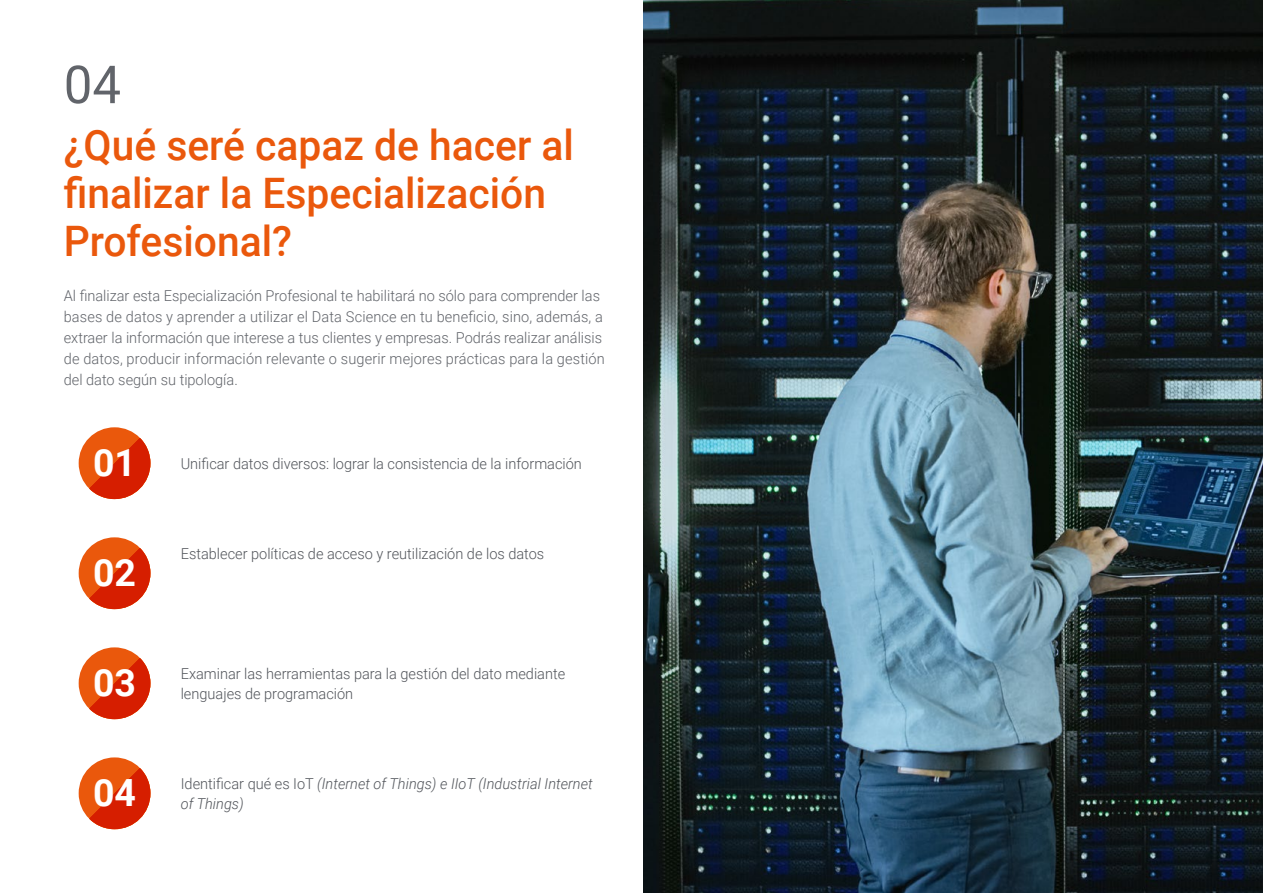
<style>
.page{position:relative;width:1263px;height:893px;background:#fff}
.page>*{position:absolute;margin:0;border:0;box-sizing:border-box;transform-origin:0 0}
.t1{font:52.5px "Roboto";color:#61646a}
.t2{font:500 42px/48px "Roboto";color:#ea580c}
.t3{font:700 37.5px "Roboto";color:#fff}
.t4{font:300 15px/21px "Roboto";color:#61646a}
.t5{font:300 15px/19.5px "Roboto";color:#52555b}
.t6{font:italic 300 15px/19.5px "Roboto";color:#52555b}
.s1{font-style:normal}
</style>
<div class="page">
<img style="left:643px;top:0;width:620px;height:893px">
<div style="left:79px;top:537px;width:71px;height:72px;background:#ea580c;border-radius:50%"></div>
<svg style="left:89px;top:548px;width:61px;height:61px"></svg>
<div style="left:79px;top:757px;width:71px;height:72px;background:#ea580c;border-radius:50%"></div>
<svg style="left:89px;top:768px;width:61px;height:61px"></svg>
<div style="left:79px;top:647px;width:71px;height:72px;background:#ea580c;border-radius:50%"></div>
<svg style="left:89px;top:658px;width:61px;height:61px"></svg>
<div style="left:79px;top:427px;width:71px;height:72px;background:#ea580c;border-radius:50%"></div>
<svg style="left:89px;top:438px;width:61px;height:61px"></svg>
<h1 class="t1" style="left:64px;top:48px;width:59px">04</h1>
<h2 class="t2" style="left:64px;top:119px;width:512px">¿Qué seré capaz de hacer al finalizar la Especialización<br>Profesional?</h2>
<p class="t4" style="left:64px;top:285px;width:543px">Al finalizar esta Especialización Profesional te habilitará no sólo para comprender las bases de datos y aprender a utilizar el Data Science en tu beneficio, sino, además, a extraer la información que interese a tus clientes y empresas. Podrás realizar análisis de datos, producir información relevante o sugerir mejores prácticas para la gestión del dato según su tipología.</p>
<h3 class="t3" style="left:93px;top:436px;width:45px">01</h3>
<p class="t5" style="left:181px;top:453px;width:403px">Unificar datos diversos: lograr la consistencia de la información</p>
<h3 class="t3" style="left:93px;top:546px;width:45px">02</h3>
<p class="t5" style="left:181px;top:544px;width:365px">Establecer políticas de acceso y reutilización de los datos</p>
<h3 class="t3" style="left:93px;top:656px;width:45px">03</h3>
<p class="t5" style="left:181px;top:663px;width:386px">Examinar las herramientas para la gestión del dato mediante lenguajes de programación</p>
<h3 class="t3" style="left:93px;top:766px;width:45px">04</h3>
<p class="t6" style="left:181px;top:773px;width:413px"><span class="s1">Identificar qué es IoT</span> (Internet of Things) e IIoT (Industrial Internet of Things)</p>
</div>
